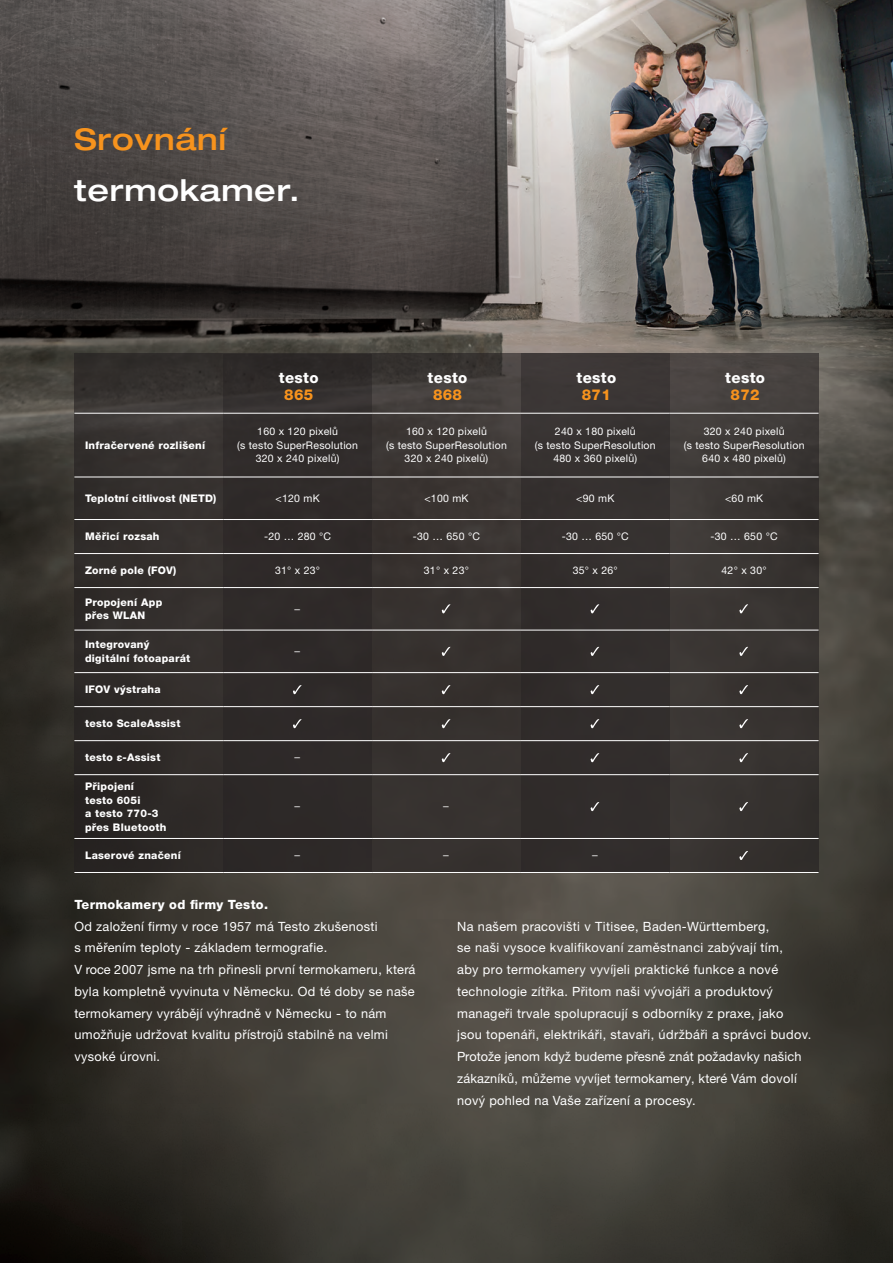
<style>
.page{position:relative;width:893px;height:1263px;background:#fff}
.page>*{position:absolute;margin:0;border:0;box-sizing:border-box;transform-origin:0 0}
.t1{font:500 expanded 30px "Helvetica Neue LTW1 G";letter-spacing:.025em;color:#fff}
.t2{font:500 expanded 30px "Helvetica Neue LTW1 G";letter-spacing:.025em;color:#f7931d}
.t3{font:800 15px "Helvetica Neue LTW1 G";letter-spacing:.025em;color:#fff}
.t4{font:800 15px "Helvetica Neue LTW1 G";letter-spacing:.025em;color:#f7931d}
.t5{font:12.75px/21.8px "Helvetica Neue LTW1 G";letter-spacing:.025em;color:#fff}
.t6{font:800 12.75px "Helvetica Neue LTW1 G";letter-spacing:.025em;color:#fff}
.t7{font:12.6px "Myriad Pro";color:#fff}
.t8{font:10.5px/13.5px "Helvetica Neue LTW1 G";letter-spacing:.025em;color:#fff;text-align:center}
.t9{font:800 10.5px/13.5px "Helvetica Neue LTW1 G";letter-spacing:.025em;color:#fff}
</style>
<div class="page">
<img style="left:0;top:0;width:893px;height:1263px">
<div style="left:74px;top:354px;width:745px;height:519px;background:linear-gradient(to bottom,#403b39,#302c29)"></div>
<div style="left:223px;top:355px;width:149px;height:518px;background:#2f2a29"></div>
<div style="left:521px;top:354px;width:149px;height:519px;background:#322e2d"></div>
<hr style="left:74px;top:413px;width:149px;height:1px;background:#fff">
<hr style="left:223px;top:413px;width:149px;height:1px;background:#fff">
<hr style="left:372px;top:413px;width:149px;height:1px;background:#fff">
<hr style="left:521px;top:413px;width:149px;height:1px;background:#fff">
<hr style="left:670px;top:413px;width:149px;height:1px;background:#fff">
<hr style="left:74px;top:838px;width:149px;height:1px;background:#fff">
<hr style="left:223px;top:838px;width:149px;height:1px;background:#fff">
<hr style="left:372px;top:838px;width:149px;height:1px;background:#fff">
<hr style="left:521px;top:838px;width:149px;height:1px;background:#fff">
<hr style="left:670px;top:838px;width:149px;height:1px;background:#fff">
<hr style="left:74px;top:872px;width:149px;height:1px;background:#fff">
<hr style="left:223px;top:872px;width:149px;height:1px;background:#fff">
<hr style="left:372px;top:872px;width:149px;height:1px;background:#fff">
<hr style="left:521px;top:872px;width:149px;height:1px;background:#fff">
<hr style="left:670px;top:872px;width:149px;height:1px;background:#fff">
<hr style="left:74px;top:477px;width:149px;height:1px;background:#fff">
<hr style="left:223px;top:477px;width:149px;height:1px;background:#fff">
<hr style="left:372px;top:477px;width:149px;height:1px;background:#fff">
<hr style="left:521px;top:477px;width:149px;height:1px;background:#fff">
<hr style="left:670px;top:477px;width:149px;height:1px;background:#fff">
<hr style="left:74px;top:519px;width:149px;height:1px;background:#fff">
<hr style="left:223px;top:519px;width:149px;height:1px;background:#fff">
<hr style="left:372px;top:519px;width:149px;height:1px;background:#fff">
<hr style="left:521px;top:519px;width:149px;height:1px;background:#fff">
<hr style="left:670px;top:519px;width:149px;height:1px;background:#fff">
<hr style="left:74px;top:553px;width:149px;height:1px;background:#fff">
<hr style="left:223px;top:553px;width:149px;height:1px;background:#fff">
<hr style="left:372px;top:553px;width:149px;height:1px;background:#fff">
<hr style="left:521px;top:553px;width:149px;height:1px;background:#fff">
<hr style="left:670px;top:553px;width:149px;height:1px;background:#fff">
<hr style="left:74px;top:587px;width:149px;height:1px;background:#fff">
<hr style="left:223px;top:587px;width:149px;height:1px;background:#fff">
<hr style="left:372px;top:587px;width:149px;height:1px;background:#fff">
<hr style="left:521px;top:587px;width:149px;height:1px;background:#fff">
<hr style="left:670px;top:587px;width:149px;height:1px;background:#fff">
<hr style="left:74px;top:630px;width:149px;height:1px;background:#fff">
<hr style="left:223px;top:630px;width:149px;height:1px;background:#fff">
<hr style="left:372px;top:630px;width:149px;height:1px;background:#fff">
<hr style="left:521px;top:630px;width:149px;height:1px;background:#fff">
<hr style="left:670px;top:630px;width:149px;height:1px;background:#fff">
<hr style="left:74px;top:672px;width:149px;height:1px;background:#fff">
<hr style="left:223px;top:672px;width:149px;height:1px;background:#fff">
<hr style="left:372px;top:672px;width:149px;height:1px;background:#fff">
<hr style="left:521px;top:672px;width:149px;height:1px;background:#fff">
<hr style="left:670px;top:672px;width:149px;height:1px;background:#fff">
<hr style="left:74px;top:706px;width:149px;height:1px;background:#fff">
<hr style="left:223px;top:706px;width:149px;height:1px;background:#fff">
<hr style="left:372px;top:706px;width:149px;height:1px;background:#fff">
<hr style="left:521px;top:706px;width:149px;height:1px;background:#fff">
<hr style="left:670px;top:706px;width:149px;height:1px;background:#fff">
<hr style="left:74px;top:740px;width:149px;height:1px;background:#fff">
<hr style="left:223px;top:740px;width:149px;height:1px;background:#fff">
<hr style="left:372px;top:740px;width:149px;height:1px;background:#fff">
<hr style="left:521px;top:740px;width:149px;height:1px;background:#fff">
<hr style="left:670px;top:740px;width:149px;height:1px;background:#fff">
<hr style="left:74px;top:774px;width:149px;height:1px;background:#fff">
<hr style="left:223px;top:774px;width:149px;height:1px;background:#fff">
<hr style="left:372px;top:774px;width:149px;height:1px;background:#fff">
<hr style="left:521px;top:774px;width:149px;height:1px;background:#fff">
<hr style="left:670px;top:774px;width:149px;height:1px;background:#fff">
<svg style="left:442px;top:604px;width:8px;height:9px"></svg>
<svg style="left:591px;top:604px;width:8px;height:9px"></svg>
<svg style="left:739px;top:604px;width:9px;height:9px"></svg>
<svg style="left:442px;top:647px;width:8px;height:9px"></svg>
<svg style="left:591px;top:647px;width:8px;height:9px"></svg>
<svg style="left:739px;top:647px;width:9px;height:9px"></svg>
<svg style="left:293px;top:685px;width:9px;height:9px"></svg>
<svg style="left:442px;top:685px;width:8px;height:9px"></svg>
<svg style="left:591px;top:685px;width:8px;height:9px"></svg>
<svg style="left:739px;top:685px;width:9px;height:9px"></svg>
<svg style="left:293px;top:719px;width:9px;height:9px"></svg>
<svg style="left:442px;top:719px;width:8px;height:9px"></svg>
<svg style="left:591px;top:719px;width:8px;height:9px"></svg>
<svg style="left:739px;top:719px;width:9px;height:9px"></svg>
<svg style="left:442px;top:753px;width:8px;height:9px"></svg>
<svg style="left:591px;top:753px;width:8px;height:9px"></svg>
<svg style="left:739px;top:753px;width:9px;height:9px"></svg>
<svg style="left:591px;top:802px;width:8px;height:9px"></svg>
<svg style="left:739px;top:802px;width:9px;height:9px"></svg>
<svg style="left:739px;top:851px;width:9px;height:9px"></svg>
<h1 class="t2" style="left:74px;top:120px;width:153px">Srovnání</h1>
<h1 class="t1" style="left:74px;top:171px;width:227px">termokamer.</h1>
<p class="t3" style="left:279px;top:369px;width:41px">testo</p>
<p class="t4" style="left:284px;top:386px;width:31px">865</p>
<p class="t3" style="left:428px;top:369px;width:41px">testo</p>
<p class="t4" style="left:433px;top:386px;width:31px">868</p>
<p class="t3" style="left:576px;top:369px;width:41px">testo</p>
<p class="t4" style="left:582px;top:386px;width:31px">871</p>
<p class="t3" style="left:725px;top:369px;width:41px">testo</p>
<p class="t4" style="left:731px;top:386px;width:31px">872</p>
<p class="t9" style="left:85px;top:438px;width:122px">Infračervené rozlišení</p>
<p class="t8" style="left:237px;top:425px;width:122px">160 x 120 pixelů<br>(s testo SuperResolution<br>320 x 240 pixelů)</p>
<p class="t8" style="left:386px;top:425px;width:122px">160 x 120 pixelů<br>(s testo SuperResolution<br>320 x 240 pixelů)</p>
<p class="t8" style="left:535px;top:425px;width:122px">240 x 180 pixelů<br>(s testo SuperResolution<br>480 x 360 pixelů)</p>
<p class="t8" style="left:684px;top:425px;width:122px">320 x 240 pixelů<br>(s testo SuperResolution<br>640 x 480 pixelů)</p>
<p class="t9" style="left:85px;top:492px;width:133px">Teplotní citlivost (NETD)</p>
<p class="t8" style="left:275px;top:491px;width:46px">&lt;120 mK</p>
<p class="t8" style="left:424px;top:491px;width:46px">&lt;100 mK</p>
<p class="t8" style="left:576px;top:491px;width:40px">&lt;90 mK</p>
<p class="t8" style="left:725px;top:491px;width:40px">&lt;60 mK</p>
<p class="t9" style="left:85px;top:530px;width:76px">Měřicí rozsah</p>
<p class="t8" style="left:264px;top:530px;width:69px">-20 … 280 °C</p>
<p class="t8" style="left:413px;top:530px;width:69px">-30 … 650 °C</p>
<p class="t8" style="left:562px;top:530px;width:69px">-30 … 650 °C</p>
<p class="t8" style="left:710px;top:530px;width:69px">-30 … 650 °C</p>
<p class="t9" style="left:85px;top:564px;width:93px">Zorné pole (FOV)</p>
<p class="t8" style="left:275px;top:564px;width:47px">31° x 23°</p>
<p class="t8" style="left:424px;top:564px;width:47px">31° x 23°</p>
<p class="t8" style="left:573px;top:564px;width:47px">35° x 26°</p>
<p class="t8" style="left:721px;top:564px;width:47px">42° x 30°</p>
<p class="t9" style="left:85px;top:595px;width:79px">Propojení App přes WLAN</p>
<p class="t7" style="left:294px;top:601px;width:8px">–</p>
<p class="t9" style="left:85px;top:638px;width:107px">Integrovaný digitální fotoaparát</p>
<p class="t7" style="left:294px;top:643px;width:8px">–</p>
<p class="t9" style="left:85px;top:683px;width:77px">IFOV výstraha</p>
<p class="t9" style="left:85px;top:717px;width:97px">testo ScaleAssist</p>
<p class="t9" style="left:85px;top:751px;width:77px">testo ε-Assist</p>
<p class="t7" style="left:294px;top:749px;width:8px">–</p>
<p class="t9" style="left:85px;top:780px;width:83px">Připojení<br>testo 605i<br>a testo 770-3 přes Bluetooth</p>
<p class="t7" style="left:294px;top:798px;width:8px">–</p>
<p class="t7" style="left:443px;top:798px;width:8px">–</p>
<p class="t9" style="left:85px;top:849px;width:97px">Laserové značení</p>
<p class="t7" style="left:294px;top:847px;width:8px">–</p>
<p class="t7" style="left:443px;top:847px;width:8px">–</p>
<p class="t7" style="left:592px;top:847px;width:8px">–</p>
<p class="t6" style="left:74px;top:897px;width:195px">Termokamery od firmy Testo.</p>
<p class="t5" style="left:74px;top:915px;width:343px">Od založení firmy v roce 1957 má Testo zkušenosti<br>s měřením teploty - základem termografie.<br>V roce 2007 jsme na trh přinesli první termokameru, která byla kompletně vyvinuta v Německu. Od té doby se naše termokamery vyrábějí výhradně v Německu - to nám umožňuje udržovat kvalitu přístrojů stabilně na velmi vysoké úrovni.</p>
<p class="t5" style="left:457px;top:915px;width:356px">Na našem pracovišti v Titisee, Baden-Württemberg,<br>se naši vysoce kvalifikovaní zaměstnanci zabývají tím,<br>aby pro termokamery vyvíjeli praktické funkce a nové technologie zítřka. Přitom naši vývojáři a produktový manageři trvale spolupracují s odborníky z praxe, jako jsou topenáři, elektrikáři, stavaři, údržbáři a správci budov.<br>Protože jenom když budeme přesně znát požadavky našich zákazníků, můžeme vyvíjet termokamery, které Vám dovolí nový pohled na Vaše zařízení a procesy.</p>
</div>
